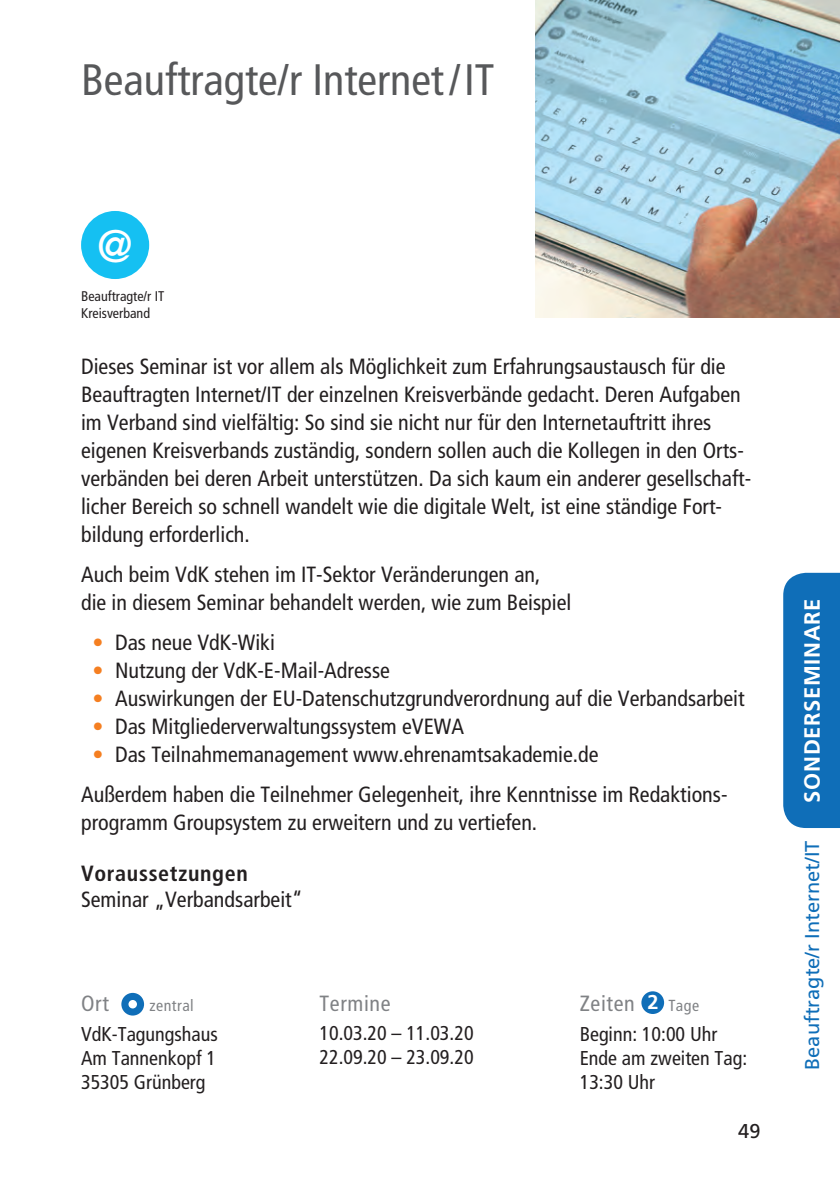
<style>
.page{position:relative;width:840px;height:1191px;background:#fff}
.page>*{position:absolute;margin:0;border:0;box-sizing:border-box;transform-origin:0 0}
.t1{font:45.6px "Frutiger LT Std";color:#fff}
.t2{font:condensed 44px "Frutiger LT Std";color:#57585a}
.t3{font:condensed 22px/28px "Frutiger LT Std";color:#231f20}
.t4{font:condensed 22px "Frutiger LT Std";letter-spacing:.03em;color:#808285}
.t5{font:700 condensed 22px "Frutiger LT Std";letter-spacing:.03em;color:#231f20}
.t6{font:700 22px "Frutiger LT Std";letter-spacing:.03em;color:#fff}
.t7{font:condensed 20px/24px "Frutiger LT Std";color:#231f20}
.t8{font:20px "Frutiger LT Std";color:#0f6eb8}
.t9{font:20px "Frutiger LT Std";color:#231f20}
.t10{font:condensed 16px "Frutiger LT Std";letter-spacing:.03em;color:#808285}
.t11{font:condensed 14px/16.8px "Frutiger LT Std";color:#231f20}
.s1{color:#f57f21}
.s2{font-weight:700;font-stretch:normal;font-size:20px;color:#fff}
.s3{font-size:16px}
</style>
<div class="page">
<div style="left:783px;top:573px;width:56px;height:255px;background:#0f6eb8"></div>
<div style="left:641px;top:991px;width:22px;height:23px;background:#0f6eb8;border-radius:50%"></div>
<div style="left:81px;top:211px;width:68px;height:68px;background:#15c0f2;border-radius:50%"></div>
<div style="left:121px;top:993px;width:23px;height:22px;background:#0f6eb8;border-radius:50%"></div>
<div style="left:128px;top:1000px;width:9px;height:8px;background:#fff;border-radius:50%"></div>
<img style="left:535px;top:0;width:304px;height:317px">
<h2 class="t2" style="left:81px;top:54px;width:414px">Beauftragte/r Internet/IT</h2>
<h1 class="t1" style="left:97px;top:219px;width:38px">@</h1>
<p class="t11" style="left:81px;top:288px;width:85px">Beauftragte/r IT<br>Kreisverband</p>
<p class="t3" style="left:81px;top:352px;width:671px">Dieses Seminar ist vor allem als Möglichkeit zum Erfahrungsaustausch für die Beauftragten Internet/IT der einzelnen Kreisverbände gedacht. Deren Aufgaben im Verband sind vielfältig: So sind sie nicht nur für den Internetauftritt ihres eigenen Kreisverbands zuständig, sondern sollen auch die Kollegen in den Orts&shy;verbänden bei deren Arbeit unterstützen. Da sich kaum ein anderer gesellschaft&shy;licher Bereich so schnell wandelt wie die digitale Welt, ist eine ständige Fort&shy;bildung erforderlich.</p>
<p class="t3" style="left:81px;top:560px;width:491px">Auch beim VdK stehen im IT-Sektor Veränderungen an,<br>die in diesem Seminar behandelt werden, wie zum Beispiel</p>
<p class="t3" style="left:92px;top:628px;width:184px"><span class="s1">•</span> Das neue VdK-Wiki</p>
<p class="t3" style="left:92px;top:656px;width:299px"><span class="s1">•</span> Nutzung der VdK-E-Mail-Adresse</p>
<p class="t3" style="left:92px;top:684px;width:653px"><span class="s1">•</span> Auswirkungen der EU-Datenschutzgrundverordnung auf die Verbandsarbeit</p>
<p class="t3" style="left:92px;top:712px;width:373px"><span class="s1">•</span> Das Mitgliederverwaltungssystem eVEWA</p>
<p class="t3" style="left:81px;top:734px;width:646px;line-height:40px;text-indent:11px"><span class="s1">•</span> Das Teilnahmemanagement www.ehrenamtsakademie.de<br>Außerdem haben die Teilnehmer Gelegenheit, ihre Kenntnisse im Redaktions-</p>
<p class="t3" style="left:81px;top:808px;width:457px">programm Groupsystem zu erweitern und zu vertiefen.</p>
<p class="t5" style="left:81px;top:860px;width:168px">Voraussetzungen</p>
<p class="t3" style="left:81px;top:885px;width:223px">Seminar „Verbandsarbeit“</p>
<p class="t4" style="left:81px;top:990px;width:29px">Ort</p>
<p class="t7" style="left:81px;top:1022px;width:138px;text-align:justify">VdK-Tagungshaus Am Tannenkopf 1<br>35305 Grünberg</p>
<p class="t10" style="left:149px;top:996px;width:46px">zentral</p>
<p class="t4" style="left:319px;top:990px;width:73px">Termine</p>
<p class="t7" style="left:319px;top:1021px;width:155px">10.03.20 – 11.03.20<br>22.09.20 – 23.09.20</p>
<p class="t4" style="left:579px;top:990px;width:121px">Zeiten <span class="s2">2</span> <span class="s3">Tage</span></p>
<p class="t7" style="left:579px;top:1022px;width:169px">Beginn: 10:00 Uhr<br>Ende am zweiten Tag:<br>13:30 Uhr</p>
<p class="t9" style="left:737px;top:1119px;width:24px">49</p>
<p class="t6" style="left:798px;top:802px;width:206px;rotate:-90deg">SONDERSEMINARE</p>
<p class="t8" style="left:800px;top:1069px;width:230px;rotate:-90deg">Beauftragte/r Internet/IT</p>
</div>
